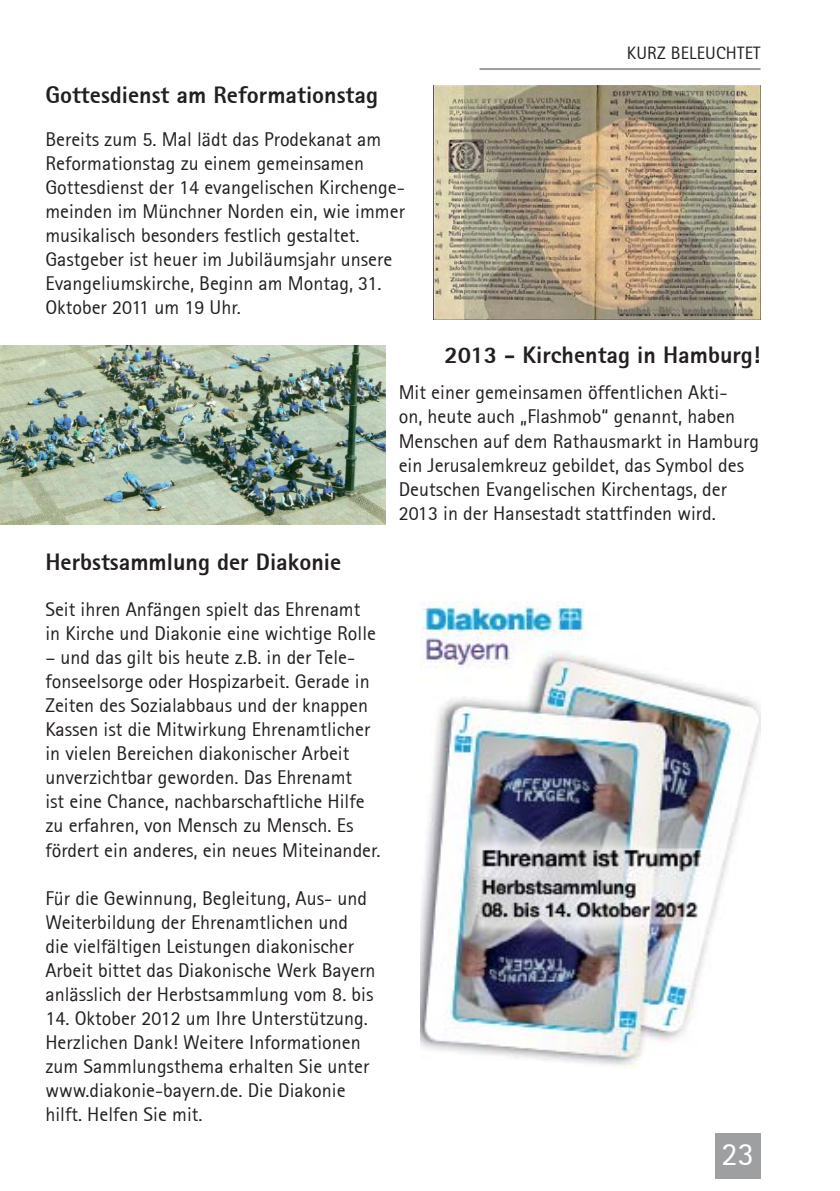
<style>
.page{position:relative;width:840px;height:1191px;background:#fff}
.page>*{position:absolute;margin:0;border:0;box-sizing:border-box;transform-origin:0 0}
.t1{font:32.4px "Rotis Sans Serif 55";color:#fff}
.t2{font:24px "Rotis Sans Serif Extra Bold 75";color:#231f20}
.t3{font:20px/24px "Rotis Sans Serif 55";color:#231f20}
.t4{font:18px "Rotis Sans Serif 55";letter-spacing:.01em;color:#231f20}
</style>
<div class="page">
<hr style="left:479px;top:68px;width:281px;height:2px;background:#9d9fa1">
<div style="left:714px;top:1132px;width:46px;height:46px;background:#9d9fa1"></div>
<img style="left:0;top:346px;width:386px;height:178px">
<img style="left:420px;top:601px;width:340px;height:468px">
<img style="left:433px;top:85px;width:327px;height:234px">
<p class="t2" style="left:45px;top:85px;width:334px">Gottesdienst am Reformationstag</p>
<p class="t3" style="left:45px;top:128px;width:361px">Bereits zum 5. Mal lädt das Prodekanat am Reformationstag zu einem gemeinsamen Gottesdienst der 14 evangelischen Kirchenge&shy;meinden im Münchner Norden ein, wie immer musikalisch besonders festlich gestaltet.<br>Gastgeber ist heuer im Jubiläumsjahr unsere Evangeliumskirche, Beginn am Montag, 31.<br>Oktober 2011 um 19 Uhr.</p>
<p class="t4" style="left:626px;top:45px;width:135px">KURZ BELEUCHTET</p>
<p class="t2" style="left:444px;top:346px;width:317px">2013 - Kirchentag in Hamburg!</p>
<p class="t2" style="left:45px;top:553px;width:297px">Herbstsammlung der Diakonie</p>
<p class="t3" style="left:45px;top:599px;width:332px">Seit ihren Anfängen spielt das Ehrenamt in Kirche und Diakonie eine wichtige Rolle</p>
<p class="t3" style="left:45px;top:647px;width:336px">– und das gilt bis heute z.B. in der Tele&shy;fonseelsorge oder Hospizarbeit. Gerade in Zeiten des Sozialabbaus und der knappen Kassen ist die Mitwirkung Ehrenamtlicher in vielen Bereichen diakonischer Arbeit unverzichtbar geworden. Das Ehrenamt<br>ist eine Chance, nachbarschaftliche Hilfe zu erfahren, von Mensch zu Mensch. Es fördert ein anderes, ein neues Miteinander.</p>
<p class="t3" style="left:45px;top:887px;width:331px">Für die Gewinnung, Begleitung, Aus- und Weiterbildung der Ehrenamtlichen und die vielfältigen Leistungen diakonischer Arbeit bittet das Diakonische Werk Bayern anlässlich der Herbstsammlung vom 8. bis</p>
<p class="t3" style="left:45px;top:1007px;width:325px">14. Oktober 2012 um Ihre Unterstützung.<br>Herzlichen Dank! Weitere Informationen zum Sammlungsthema erhalten Sie unter www.diakonie-bayern.de. Die Diakonie hilft. Helfen Sie mit.</p>
<p class="t3" style="left:398px;top:382px;width:361px">Mit einer gemeinsamen öffentlichen Akti-<br>on, heute auch „Flashmob“ genannt, haben Menschen auf dem Rathausmarkt in Hamburg ein Jerusalemkreuz gebildet, das Symbol des Deutschen Evangelischen Kirchentags, der 2013 in der Hansestadt stattfinden wird.</p>
<h1 class="t1" style="left:721px;top:1140px;width:34px">23</h1>
</div>
